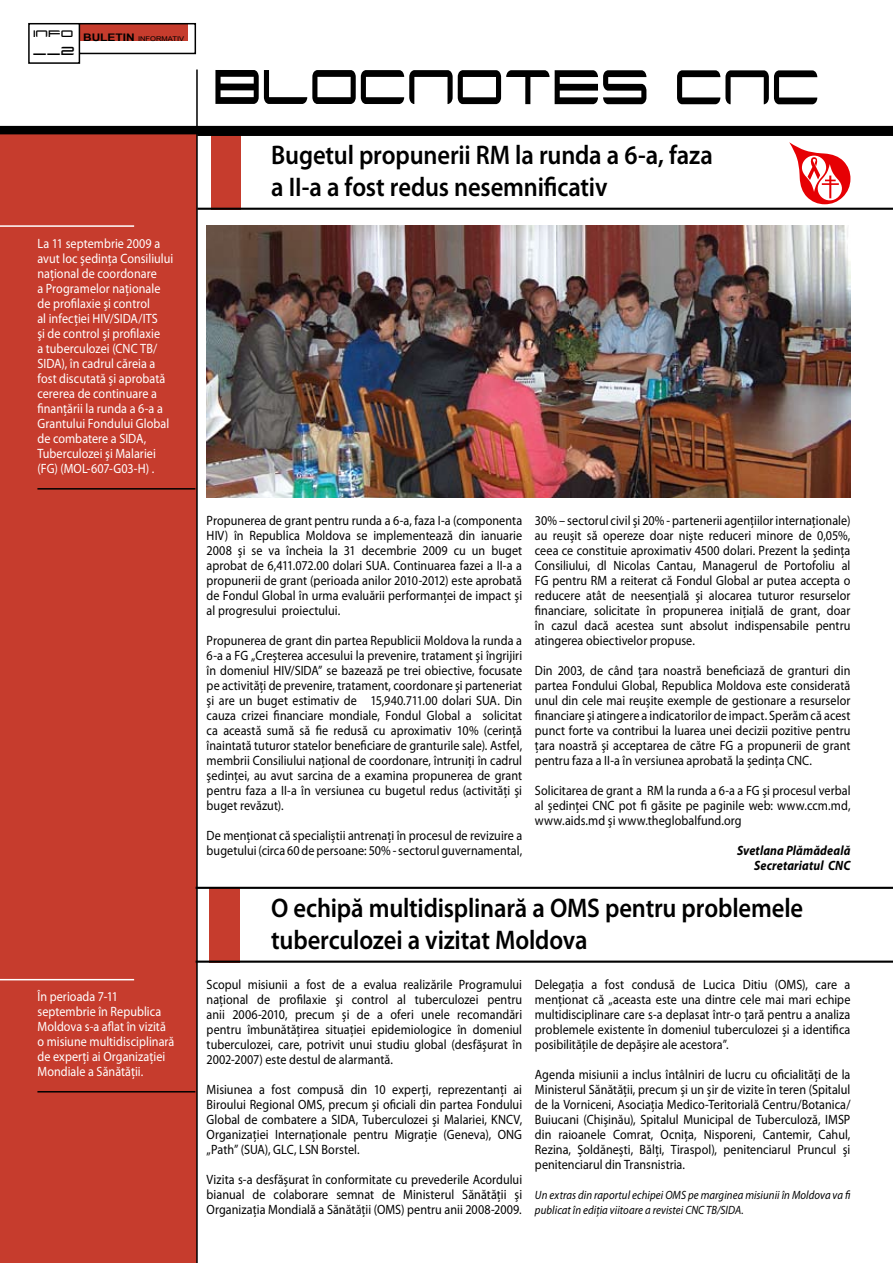
<style>
.page{position:relative;width:893px;height:1263px;background:#fff}
.page>*{position:absolute;margin:0;border:0;box-sizing:border-box;transform-origin:0 0}
.t1{font:67.8px "Xenotron";color:#000;scale:.75 1}
.t2{font:600 27px/32.4px "Myriad Pro";letter-spacing:-.005em;color:#000;scale:.91 1}
.t3{font:16.35px "Xenotron";color:#000;scale:.9 1}
.t4{font:13.5px/15px "Myriad Pro";letter-spacing:.005em;color:#000;text-align:justify;scale:.9 1}
.t5{font:13.5px/15px "Myriad Pro";letter-spacing:.005em;color:#fff;scale:.9 1}
.t6{font:italic 700 13.5px/15px "Myriad Pro";letter-spacing:.01em;color:#000;text-align:right;scale:.9 1}
.t7{font:italic 12px/15px "Myriad Pro";letter-spacing:.005em;color:#000;scale:.9 1}
.t8{font:6.6px "Arial Narrow";color:#000;scale:1.4 1}
.s1{font-weight:700;font-size:10.35px}
</style>
<div class="page">
<div style="left:0;top:133px;width:197px;height:1130px;background:#c63c2d"></div>
<svg style="left:28px;top:23px;width:169px;height:41px"></svg>
<div style="left:211px;top:134px;width:30px;height:76px;background:#c63c2d"></div>
<hr style="left:197px;top:134px;width:696px;height:2px;background:#000">
<hr style="left:197px;top:208px;width:696px;height:2px;background:#000">
<hr style="left:0;top:225px;width:134px;height:2px;background:#fff">
<hr style="left:37px;top:488px;width:158px;height:2px;background:#000">
<svg style="left:789px;top:142px;width:62px;height:62px"></svg>
<img style="left:207px;top:225px;width:643px;height:272px">
<div style="left:210px;top:887px;width:30px;height:76px;background:#c63c2d"></div>
<hr style="left:196px;top:887px;width:697px;height:2px;background:#000">
<hr style="left:196px;top:960px;width:697px;height:3px;background:#000">
<hr style="left:0;top:979px;width:134px;height:1px;background:#fff">
<hr style="left:37px;top:1091px;width:158px;height:1px;background:#000">
<hr style="left:196px;top:70px;width:2px;height:1193px;background:#000">
<div style="left:0;top:126px;width:893px;height:8px;background:#000"></div>
<p class="t8" style="left:34px;top:33px;width:109px"><sup>info</sup> <span class="s1">BULETIN</span> INFORMATIV</p>
<p class="t3" style="left:34px;top:45px;width:48px">__2</p>
<p class="t5" style="left:37px;top:235px;width:152px">La 11 septembrie 2009 a avut loc şedinţa Consiliului naţional de coordonare<br>a Programelor naţionale de profilaxie şi control<br>al infecţiei HIV/SIDA/ITS<br>şi de control şi profilaxie<br>a tuberculozei (CNC TB/<br>SIDA), în cadrul căreia a fost discutată şi aprobată cererea de continuare a finanţării la runda a 6-a a<br>Grantului Fondului Global de combatere a SIDA,<br>Tuberculozei şi Malariei (FG) (MOL-607-G03-H) .</p>
<h1 class="t1" style="left:215px;top:63px;width:811px">BLOCNOTES CNC</h1>
<h2 class="t2" style="left:271px;top:138px;width:487px">Bugetul propunerii RM la runda a 6-a, faza a II-a a fost redus nesemnificativ</h2>
<p class="t4" style="left:207px;top:512px;width:352px">Propunerea de grant pentru runda a 6-a, faza I-a (componenta HIV) în Republica Moldova se implementează din ianuarie 2008 şi se va încheia la 31 decembrie 2009 cu un buget aprobat de 6,411.072.00 dolari SUA. Continuarea fazei a II-a a propunerii de grant (perioada anilor 2010-2012) este aprobată de Fondul Global în urma evaluării performanţei de impact şi al progresului proiectului.</p>
<p class="t4" style="left:207px;top:632px;width:352px">Propunerea de grant din partea Republicii Moldova la runda a 6-a a FG „Creşterea accesului la prevenire, tratament şi îngrijiri în domeniul HIV/SIDA” se bazează pe trei obiective, focusate pe activităţi de prevenire, tratament, coordonare şi parteneriat şi are un buget estimativ de 15,940.711.00 dolari SUA. Din cauza crizei financiare mondiale, Fondul Global a solicitat ca această sumă să fie redusă cu aproximativ 10% (cerinţă înaintată tuturor statelor beneficiare de granturile sale). Astfel, membrii Consiliului naţional de coordonare, întruniţi în cadrul şedinţei, au avut sarcina de a examina propunerea de grant pentru faza a II-a în versiunea cu bugetul redus (activităţi şi buget revăzut).</p>
<p class="t4" style="left:207px;top:827px;width:352px">De menţionat că specialiştii antrenaţi în procesul de revizuire a bugetului (circa 60 de persoane: 50% - sectorul guvernamental,</p>
<p class="t4" style="left:535px;top:512px;width:352px">30% – sectorul civil şi 20% - partenerii agenţiilor internaţionale) au reuşit să opereze doar nişte reduceri minore de 0,05%, ceea ce constituie aproximativ 4500 dolari. Prezent la şedinţa Consiliului, dl Nicolas Cantau, Managerul de Portofoliu al FG pentru RM a reiterat că Fondul Global ar putea accepta o reducere atât de neesenţială şi alocarea tuturor resurselor financiare, solicitate în propunerea iniţială de grant, doar în cazul dacă acestea sunt absolut indispensabile pentru atingerea obiectivelor propuse.</p>
<p class="t4" style="left:535px;top:662px;width:352px">Din 2003, de când ţara noastră beneficiază de granturi din partea Fondului Global, Republica Moldova este considerată unul din cele mai reuşite exemple de gestionare a resurselor financiare şi atingere a indicatorilor de impact. Sperăm că acest punct forte va contribui la luarea unei decizii pozitive pentru ţara noastră şi acceptarea de către FG a propunerii de grant pentru faza a II-a în versiunea aprobată la şedinţa CNC.</p>
<p class="t4" style="left:535px;top:782px;width:352px">Solicitarea de grant a RM la runda a 6-a a FG şi procesul verbal al şedinţei CNC pot fi găsite pe paginile web: www.ccm.md, www.aids.md şi www.theglobalfund.org</p>
<p class="t6" style="left:737px;top:842px;width:127px">Svetlana Plămădeală<br>Secretariatul CNC</p>
<h2 class="t2" style="left:271px;top:891px;width:586px">O echipă multidisplinară a OMS pentru problemele tuberculozei a vizitat Moldova</h2>
<p class="t5" style="left:37px;top:989px;width:154px">În perioada 7-11 septembrie în Republica<br>Moldova s-a aflat în vizită o misiune multidisciplinară de experţi ai Organizaţiei<br>Mondiale a Sănătăţii.</p>
<p class="t4" style="left:207px;top:977px;width:352px">Scopul misiunii a fost de a evalua realizările Programului naţional de profilaxie şi control al tuberculozei pentru anii 2006-2010, precum şi de a oferi unele recomandări pentru îmbunătăţirea situaţiei epidemiologice în domeniul tuberculozei, care, potrivit unui studiu global (desfăşurat în 2002-2007) este destul de alarmantă.</p>
<p class="t4" style="left:207px;top:1082px;width:352px">Misiunea a fost compusă din 10 experţi, reprezentanţi ai Biroului Regional OMS, precum şi oficiali din partea Fondului Global de combatere a SIDA, Tuberculozei şi Malariei, KNCV, Organizaţiei Internaţionale pentru Migraţie (Geneva), ONG „Path” (SUA), GLC, LSN Borstel.</p>
<p class="t4" style="left:207px;top:1172px;width:352px">Vizita s-a desfăşurat în conformitate cu prevederile Acordului bianual de colaborare semnat de Ministerul Sănătăţii şi Organizaţia Mondială a Sănătăţii (OMS) pentru anii 2008-2009.</p>
<p class="t4" style="left:535px;top:977px;width:352px">Delegaţia a fost condusă de Lucica Ditiu (OMS), care a menţionat că „aceasta este una dintre cele mai mari echipe multidisciplinare care s-a deplasat într-o ţară pentru a analiza problemele existente în domeniul tuberculozei şi a identifica posibilităţile de depăşire ale acestora”.</p>
<p class="t4" style="left:535px;top:1067px;width:352px">Agenda misiunii a inclus întâlniri de lucru cu oficialităţi de la Ministerul Sănătăţii, precum şi un şir de vizite în teren (Spitalul de la Vorniceni, Asociaţia Medico-Teritorială Centru/Botanica/ Buiucani (Chişinău), Spitalul Municipal de Tuberculoză, IMSP din raioanele Comrat, Ocniţa, Nisporeni, Cantemir, Cahul, Rezina, Şoldăneşti, Bălţi, Tiraspol), penitenciarul Pruncul şi penitenciarul din Transnistria.</p>
<p class="t7" style="left:535px;top:1187px;width:352px">Un extras din raportul echipei OMS pe marginea misiunii în Moldova va fi publicat în ediţia viitoare a revistei CNC TB/SIDA.</p>
</div>
